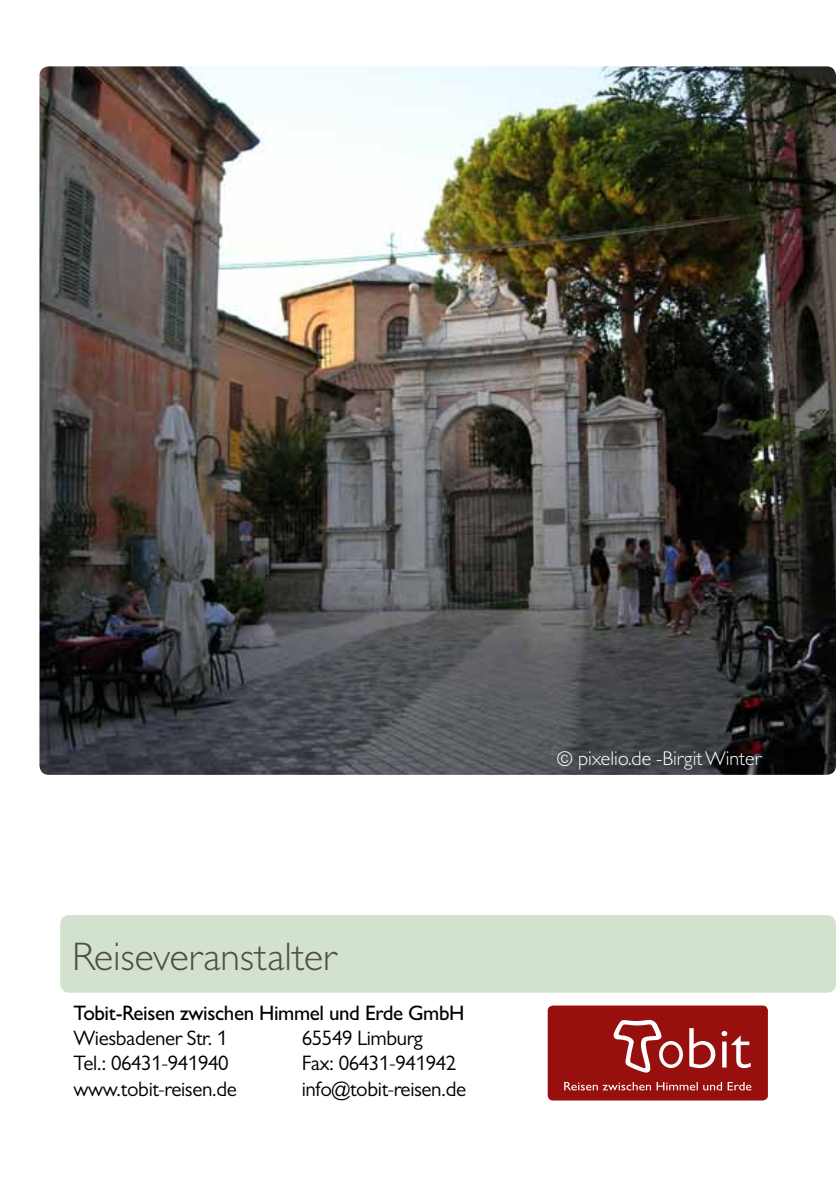
<style>
.page{position:relative;width:840px;height:1191px;background:#fff}
.page>*{position:absolute;margin:0;border:0;box-sizing:border-box;transform-origin:0 0}
.t1{font:57.8px "Gill Sans MT Pro";color:#fff;scale:.88 1}
.t2{font:300 40px "Gill Sans MT Pro";color:#4f5042}
.t3{font:21px "Gill Sans MT Pro";letter-spacing:-.02em;color:#000}
.t4{font:500 21px "Gill Sans MT Pro";letter-spacing:-.02em;color:#000}
.t5{font:300 20px "Gill Sans MT Pro";color:#fff}
</style>
<div class="page">
<div style="left:58px;top:913px;width:779px;height:81px;background:#d3e2ce;border-radius:11px"></div>
<div style="left:56px;top:911px;width:783px;height:85px;border:4px solid #fff;border-radius:11px"></div>
<img style="left:40px;top:67px;width:794px;height:707px">
<div style="left:35px;top:62px;width:804px;height:717px;border:4px solid #fff;border-radius:11px"></div>
<div style="left:547px;top:1005px;width:220px;height:95px;background:#98100e;border-radius:5px"></div>
<svg style="left:564px;top:1082px;width:187px;height:8px"></svg>
<svg style="left:613px;top:1020px;width:48px;height:53px"></svg>
<h2 class="t2" style="left:72px;top:932px;width:267px">Reiseveranstalter</h2>
<p class="t4" style="left:73px;top:1000px;width:392px">Tobit-Reisen zwischen Himmel und Erde GmbH</p>
<p class="t3" style="left:73px;top:1026px;width:155px">Wiesbadener Str. 1</p>
<p class="t3" style="left:301px;top:1026px;width:123px">65549 Limburg</p>
<p class="t3" style="left:73px;top:1051px;width:157px">Tel.: 06431-941940</p>
<p class="t3" style="left:301px;top:1051px;width:156px">Fax: 06431-941942</p>
<p class="t3" style="left:73px;top:1076px;width:165px">www.tobit-reisen.de</p>
<p class="t3" style="left:301px;top:1076px;width:166px">info@tobit-reisen.de</p>
<p class="t5" style="left:556px;top:746px;width:206px">© pixelio.de -Birgit Winter</p>
<h1 class="t1" style="left:656px;top:1015px;width:108px">obit</h1>
</div>
